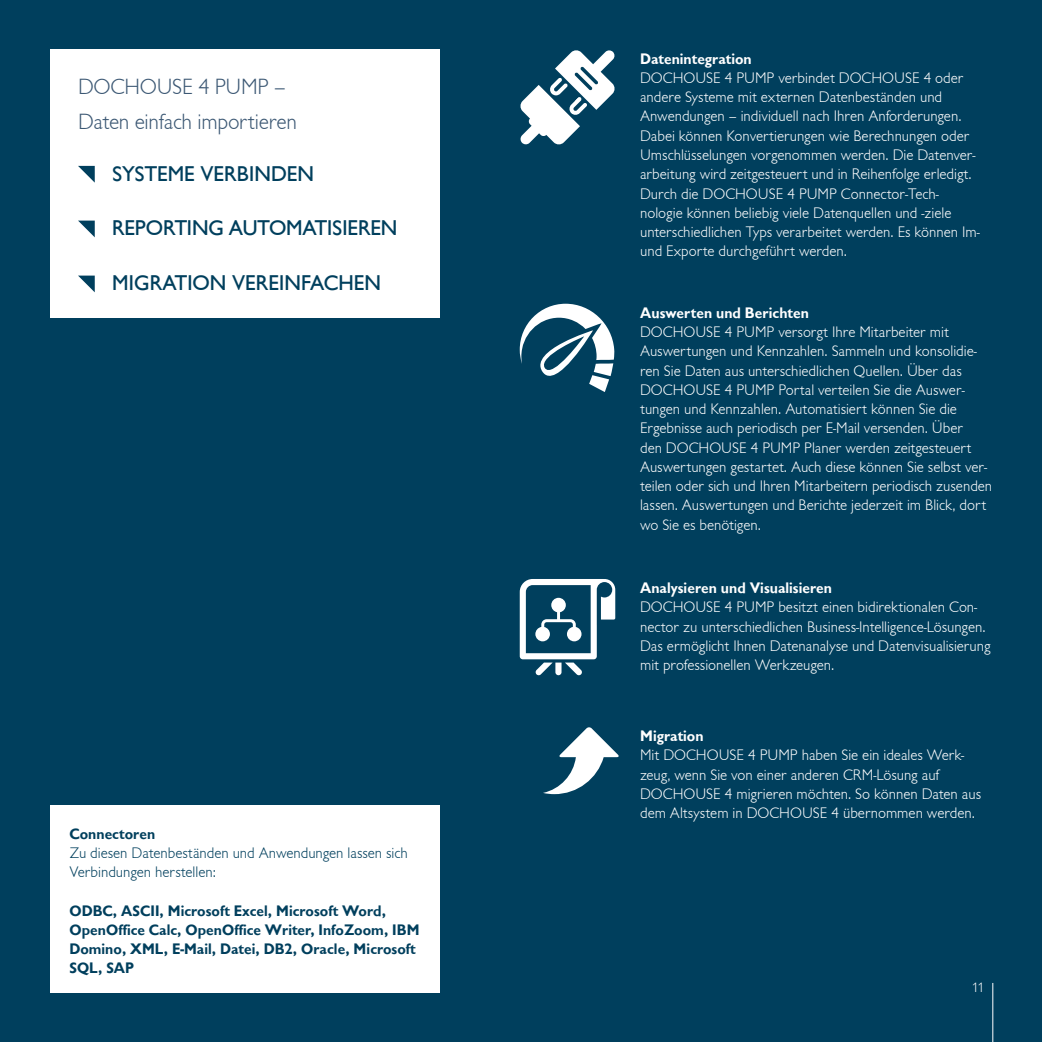
<style>
.page{position:relative;width:1042px;height:1042px;background:#003f5d}
.page>*{position:absolute;margin:0;border:0;box-sizing:border-box;transform-origin:0 0}
.t1{font:300 22.75px/35px "Chantilly";letter-spacing:-.01em;color:#3c5874}
.t2{font:500 22.05px "Chantilly";color:#003f5d}
.t3{font:300 15.75px/19.2px "Chantilly";color:#fff}
.t4{font:700 15.75px/18.9px "Chantilly";color:#003f5d}
.t5{font:700 15.75px "Chantilly";color:#fff}
.t6{font:300 15.75px/18.9px "Chantilly";color:#003f5d}
.t7{font:300 14px "Chantilly";color:#fff}
</style>
<div class="page">
<hr style="left:992px;top:983px;width:1px;height:59px;background:#fff">
<svg style="left:520px;top:304px;width:94px;height:88px"></svg>
<svg style="left:520px;top:579px;width:95px;height:96px"></svg>
<svg style="left:543px;top:727px;width:76px;height:67px"></svg>
<svg style="left:520px;top:50px;width:95px;height:95px"></svg>
<div style="left:50px;top:805px;width:389px;height:187px;background:#fff"></div>
<div style="left:50px;top:50px;width:389px;height:268px;background:#fff"></div>
<svg style="left:78px;top:166px;width:17px;height:17px"></svg>
<svg style="left:78px;top:221px;width:17px;height:16px"></svg>
<svg style="left:78px;top:276px;width:17px;height:16px"></svg>
<h1 class="t1" style="left:78px;top:70px;width:220px">DOCHOUSE 4 PUMP –<br>Daten einfach importieren</h1>
<h2 class="t2" style="left:112px;top:161px;width:204px">SYSTEME VERBINDEN</h2>
<h2 class="t2" style="left:112px;top:216px;width:287px">REPORTING AUTOMATISIEREN</h2>
<h2 class="t2" style="left:112px;top:271px;width:270px">MIGRATION VEREINFACHEN</h2>
<p class="t4" style="left:69px;top:825px;width:87px">Connectoren</p>
<p class="t6" style="left:69px;top:844px;width:340px">Zu diesen Datenbeständen und Anwendungen lassen sich<br>Verbindungen herstellen:</p>
<p class="t4" style="left:69px;top:901px;width:351px">ODBC, ASCII, Microsoft Excel, Microsoft Word, OpenOffice Calc, OpenOffice Writer, InfoZoom, IBM Domino, XML, E-Mail, Datei, DB2, Oracle, Microsoft SQL, SAP</p>
<p class="t5" style="left:640px;top:50px;width:113px">Datenintegration</p>
<p class="t3" style="left:640px;top:69px;width:341px">DOCHOUSE 4 PUMP verbindet DOCHOUSE 4 oder andere Systeme mit externen Datenbeständen und Anwendungen – individuell nach Ihren Anforderungen.<br>Dabei können Konvertierungen wie Berechnungen oder Umschlüsselungen vorgenommen werden. Die Datenver&shy;arbeitung wird zeitgesteuert und in Reihenfolge erledigt.<br>Durch die DOCHOUSE 4 PUMP Connector-Tech&shy;nologie können beliebig viele Datenquellen und -ziele unterschiedlichen Typs verarbeitet werden. Es können Im&shy;und Exporte durchgeführt werden.</p>
<p class="t5" style="left:640px;top:304px;width:170px">Auswerten und Berichten</p>
<p class="t3" style="left:640px;top:323px;width:354px">DOCHOUSE 4 PUMP versorgt Ihre Mitarbeiter mit Auswertungen und Kennzahlen. Sammeln und konsolidie&shy;ren Sie Daten aus unterschiedlichen Quellen. Über das DOCHOUSE 4 PUMP Portal verteilen Sie die Auswer&shy;tungen und Kennzahlen. Automatisiert können Sie die Ergebnisse auch periodisch per E-Mail versenden. Über<br>den DOCHOUSE 4 PUMP Planer werden zeitgesteuert Auswertungen gestartet. Auch diese können Sie selbst ver&shy;teilen oder sich und Ihren Mitarbeitern periodisch zusenden lassen. Auswertungen und Berichte jederzeit im Blick, dort wo Sie es benötigen.</p>
<p class="t5" style="left:640px;top:579px;width:194px">Analysieren und Visualisieren</p>
<p class="t3" style="left:640px;top:598px;width:352px">DOCHOUSE 4 PUMP besitzt einen bidirektionalen Con&shy;nector zu unterschiedlichen Business-Intelligence-Lösungen.<br>Das ermöglicht Ihnen Datenanalyse und Datenvisualisierung mit professionellen Werkzeugen.</p>
<p class="t5" style="left:640px;top:727px;width:65px">Migration</p>
<p class="t3" style="left:640px;top:746px;width:342px">Mit DOCHOUSE 4 PUMP haben Sie ein ideales Werk&shy;zeug, wenn Sie von einer anderen CRM-Lösung auf DOCHOUSE 4 migrieren möchten. So können Daten aus dem Altsystem in DOCHOUSE 4 übernommen werden.</p>
<p class="t7" style="left:971px;top:980px;width:14px">11</p>
</div>
